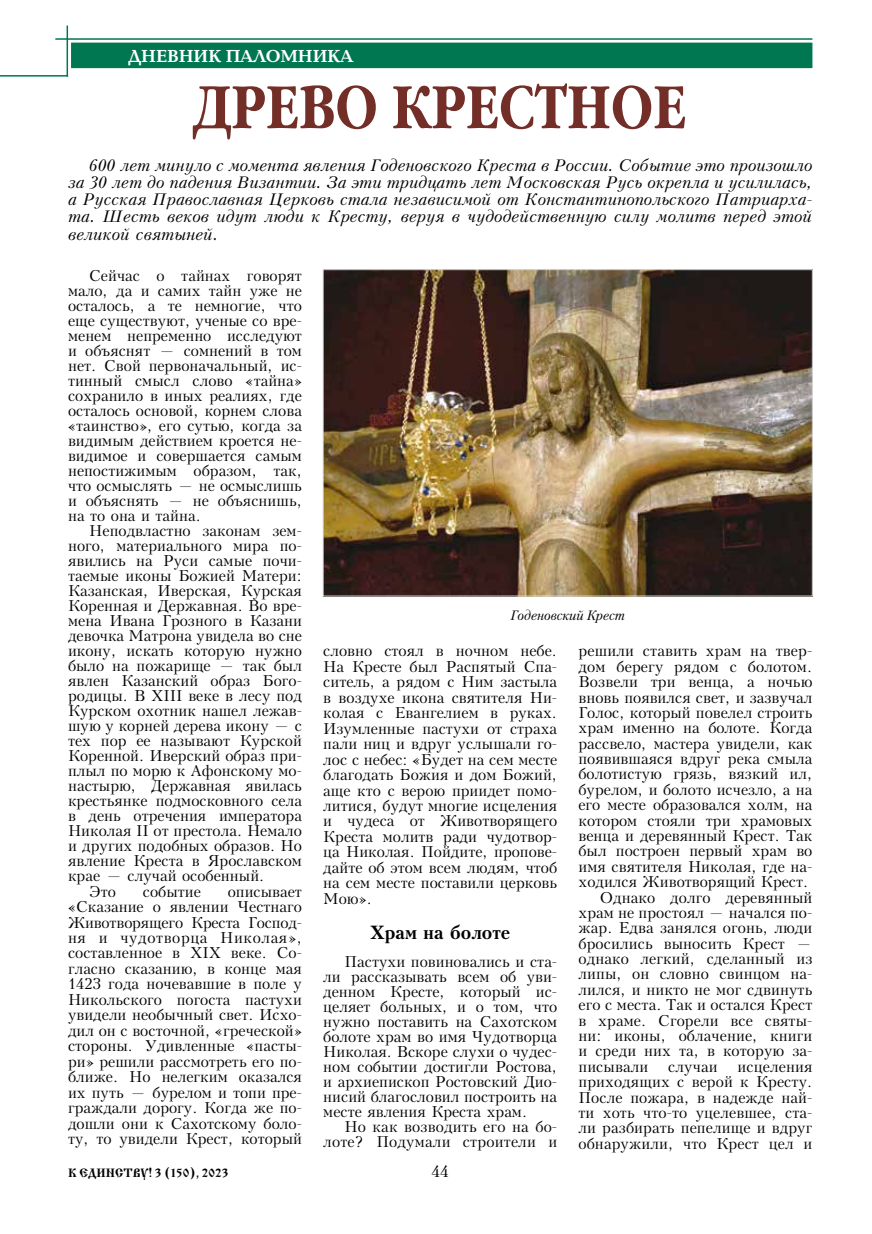
<style>
.page{position:relative;width:872px;height:1234px;background:#fff}
.page>*{position:absolute;margin:0;border:0;box-sizing:border-box;transform-origin:0 0}
.t1{font:700 60px "Garamond Narrow C";color:#722e27}
.t2{font:700 18px "Baltica C";color:#fff}
.t3{font:700 18px "Kudrashov C";color:#000}
.t4{font:16.5px "Petersburg C";color:#000}
.t5{font:italic 15.75px/17.2px "Kudrashov C";color:#000;text-align:justify}
.t6{font:15px/15.5px "Kudrashov C";color:#000;text-align:justify}
.t7{font:italic 13.5px "Petersburg C";color:#000}
.t8{font:12px "Izhitsa C";color:#000}
</style>
<div class="page">
<div style="left:71px;top:43px;width:741px;height:25px;background:#007750"></div>
<hr style="left:55px;top:38px;width:757px;height:2px;background:#007750">
<hr style="left:67px;top:26px;width:1px;height:51px;background:#007750">
<hr style="left:0;top:75px;width:68px;height:2px;background:#007750">
<img style="left:325px;top:271px;width:485px;height:323px">
<div style="left:323px;top:269px;width:489px;height:327px;border:1px solid #dadada"></div>
<p class="t2" style="left:129px;top:46px;width:226px">ДНЕВНИК ПАЛОМНИКА</p>
<h1 class="t1" style="left:194px;top:73px;width:493px">ДРЕВО КРЕСТНОЕ</h1>
<p class="t5" style="left:68px;top:156px;width:746px;text-indent:21px">600 лет минуло с момента явления Годеновского Креста в России. Событие это произошло за 30 лет до падения Византии. За эти тридцать лет Московская Русь окрепла и усилилась, а Русская Православная Церковь стала независимой от Константинопольского Патриарха&shy;та. Шесть веков идут люди к Кресту, веруя в чудодейственную силу молитв перед этой великой святыней.</p>
<p class="t6" style="left:68px;top:268px;width:235px;line-height:15px;text-indent:21px">Сейчас о тайнах говорят мало, да и самих тайн уже не осталось, а те немногие, что еще существуют, ученые со вре&shy;менем непременно исследуют и объяснят — сомнений в том нет. Свой первоначальный, ис&shy;тинный смысл слово «тайна» сохранило в иных реалиях, где осталось основой, корнем слова «таинство», его сутью, когда за видимым действием кроется не&shy;видимое и совершается самым непостижимым образом, так, что осмыслять — не осмыслишь и объяснять — не объяснишь, на то она и тайна.</p>
<p class="t6" style="left:89px;top:523px;width:214px">Неподвластно законам зем-</p>
<p class="t6" style="left:68px;top:538px;width:235px">ного, материального мира по-</p>
<p class="t6" style="left:68px;top:553px;width:235px">явились на Руси самые почи-</p>
<p class="t6" style="left:68px;top:568px;width:235px">таемые иконы Божией Матери:</p>
<p class="t6" style="left:68px;top:583px;width:235px">Казанская, Иверская, Курская</p>
<p class="t6" style="left:68px;top:598px;width:235px">Коренная и Державная. Во вре-</p>
<p class="t6" style="left:68px;top:613px;width:235px">мена Ивана Грозного в Казани</p>
<p class="t6" style="left:68px;top:628px;width:235px">девочка Матрона увидела во сне</p>
<p class="t6" style="left:68px;top:643px;width:235px">икону, искать которую нужно</p>
<p class="t6" style="left:68px;top:658px;width:235px">было на пожарище — так был</p>
<p class="t6" style="left:68px;top:673px;width:235px">явлен Казанский образ Бого-</p>
<p class="t6" style="left:68px;top:688px;width:235px">родицы. В XIII веке в лесу под</p>
<p class="t6" style="left:68px;top:703px;width:235px">Курском охотник нашел лежав-</p>
<p class="t6" style="left:68px;top:718px;width:235px">шую у корней дерева икону — с</p>
<p class="t6" style="left:68px;top:733px;width:235px">тех пор ее называют Курской</p>
<p class="t6" style="left:68px;top:748px;width:235px">Коренной. Иверский образ при-</p>
<p class="t6" style="left:68px;top:763px;width:235px">плыл по морю к Афонскому мо-</p>
<p class="t6" style="left:68px;top:778px;width:235px">настырю, Державная явилась</p>
<p class="t6" style="left:68px;top:793px;width:235px">крестьянке подмосковного села</p>
<p class="t6" style="left:68px;top:808px;width:235px">в день отречения императора</p>
<p class="t6" style="left:68px;top:823px;width:235px">Николая II от престола. Немало</p>
<p class="t6" style="left:68px;top:838px;width:235px">и других подобных образов. Но</p>
<p class="t6" style="left:68px;top:853px;width:235px">явление Креста в Ярославском</p>
<p class="t6" style="left:68px;top:868px;width:198px">крае — случай особенный.</p>
<p class="t6" style="left:89px;top:883px;width:28px">Это</p>
<p class="t6" style="left:143px;top:883px;width:60px">событие</p>
<p class="t6" style="left:68px;top:883px;width:235px;text-indent:160px">описывает «Сказание о явлении Честнаго Животворящего Креста Господ&shy;ня и чудотворца Николая», составленное в XIX веке. Со&shy;гласно сказанию, в конце мая 1423 года ночевавшие в поле у Никольского погоста пастухи увидели необычный свет. Исхо&shy;дил он с восточной, «греческой» стороны. Удивленные «пасты&shy;ри» решили рассмотреть его по&shy;ближе. Но нелегким оказался их путь — бурелом и топи пре&shy;граждали дорогу. Когда же по&shy;дошли они к Сахотскому боло&shy;ту, то увидели Крест, который</p>
<p class="t7" style="left:510px;top:606px;width:116px">Годеновский Крест</p>
<p class="t6" style="left:578px;top:643px;width:235px">решили ставить храм на твер-</p>
<p class="t6" style="left:578px;top:658px;width:235px">дом берегу рядом с болотом.</p>
<p class="t6" style="left:578px;top:674px;width:235px">Возвели три венца, а ночью</p>
<p class="t6" style="left:578px;top:689px;width:235px">вновь появился свет, и зазвучал</p>
<p class="t6" style="left:578px;top:705px;width:235px">Голос, который повелел строить</p>
<p class="t6" style="left:578px;top:720px;width:235px">храм именно на болоте. Когда</p>
<p class="t6" style="left:578px;top:735px;width:235px">рассвело, мастера увидели, как</p>
<p class="t6" style="left:578px;top:751px;width:235px">появившаяся вдруг река смыла</p>
<p class="t6" style="left:578px;top:766px;width:235px">болотистую грязь, вязкий ил,</p>
<p class="t6" style="left:578px;top:781px;width:235px">бурелом, и болото исчезло, а на</p>
<p class="t6" style="left:578px;top:797px;width:235px">его месте образовался холм, на</p>
<p class="t6" style="left:578px;top:812px;width:235px">котором стояли три храмовых</p>
<p class="t6" style="left:578px;top:828px;width:235px">венца и деревянный Крест. Так</p>
<p class="t6" style="left:578px;top:843px;width:235px">был построен первый храм во</p>
<p class="t6" style="left:578px;top:858px;width:235px">имя святителя Николая, где на-</p>
<p class="t6" style="left:578px;top:874px;width:231px">ходился Животворящий Крест.</p>
<p class="t6" style="left:600px;top:889px;width:214px">Однако долго деревянный</p>
<p class="t6" style="left:578px;top:904px;width:235px">храм не простоял — начался по-</p>
<p class="t6" style="left:578px;top:920px;width:235px">жар. Едва занялся огонь, люди</p>
<p class="t6" style="left:578px;top:935px;width:235px">бросились выносить Крест —</p>
<p class="t6" style="left:578px;top:951px;width:235px">однако легкий, сделанный из</p>
<p class="t6" style="left:578px;top:966px;width:235px">липы, он словно свинцом на-</p>
<p class="t6" style="left:578px;top:981px;width:235px">лился, и никто не мог сдвинуть</p>
<p class="t6" style="left:578px;top:997px;width:235px">его с места. Так и остался Крест</p>
<p class="t6" style="left:578px;top:1012px;width:235px">в храме. Сгорели все святы-</p>
<p class="t6" style="left:578px;top:1027px;width:235px">ни: иконы, облачение, книги</p>
<p class="t6" style="left:578px;top:1043px;width:235px">и среди них та, в которую за-</p>
<p class="t6" style="left:578px;top:1058px;width:71px">писывали</p>
<p class="t6" style="left:668px;top:1058px;width:51px">случаи</p>
<p class="t6" style="left:323px;top:643px;width:235px">словно стоял в ночном небе.<br>На Кресте был Распятый Спа&shy;ситель, а рядом с Ним застыла в воздухе икона святителя Ни&shy;колая с Евангелием в руках.<br>Изумленные пастухи от страха пали ниц и вдруг услышали го&shy;лос с небес: «Будет на сем месте благодать Божия и дом Божий, аще кто с верою приидет помо&shy;литися, будут многие исцеления и чудеса от Животворящего Креста молитв ради чудотвор&shy;ца Николая. Пойдите, пропове&shy;дайте об этом всем людям, чтоб на сем месте поставили церковь Мою».</p>
<p class="t3" style="left:370px;top:920px;width:142px">Храм на болоте</p>
<p class="t6" style="left:323px;top:953px;width:235px;line-height:15px;text-indent:21px">Пастухи повиновались и ста&shy;ли рассказывать всем об уви&shy;денном Кресте, который ис&shy;целяет больных, и о том, что нужно поставить на Сахотском болоте храм во имя Чудотворца Николая. Вскоре слухи о чудес&shy;ном событии достигли Ростова, и архиепископ Ростовский Дио&shy;нисий благословил построить на месте явления Креста храм.</p>
<p class="t6" style="left:323px;top:1118px;width:235px;line-height:15px;text-align:right">Но как возводить его на бо&shy;лоте? Подумали строители и</p>
<p class="t6" style="left:578px;top:1058px;width:235px;text-indent:159px">исцеления приходящих с верой к Кресту.<br>После пожара, в надежде най&shy;ти хоть что-то уцелевшее, ста&shy;ли разбирать пепелище и вдруг обнаружили, что Крест цел и</p>
<p class="t8" style="left:68px;top:1166px;width:162px">К ЕДИНСТВУ! 3 (150), 2023</p>
<p class="t4" style="left:431px;top:1161px;width:19px">44</p>
</div>
